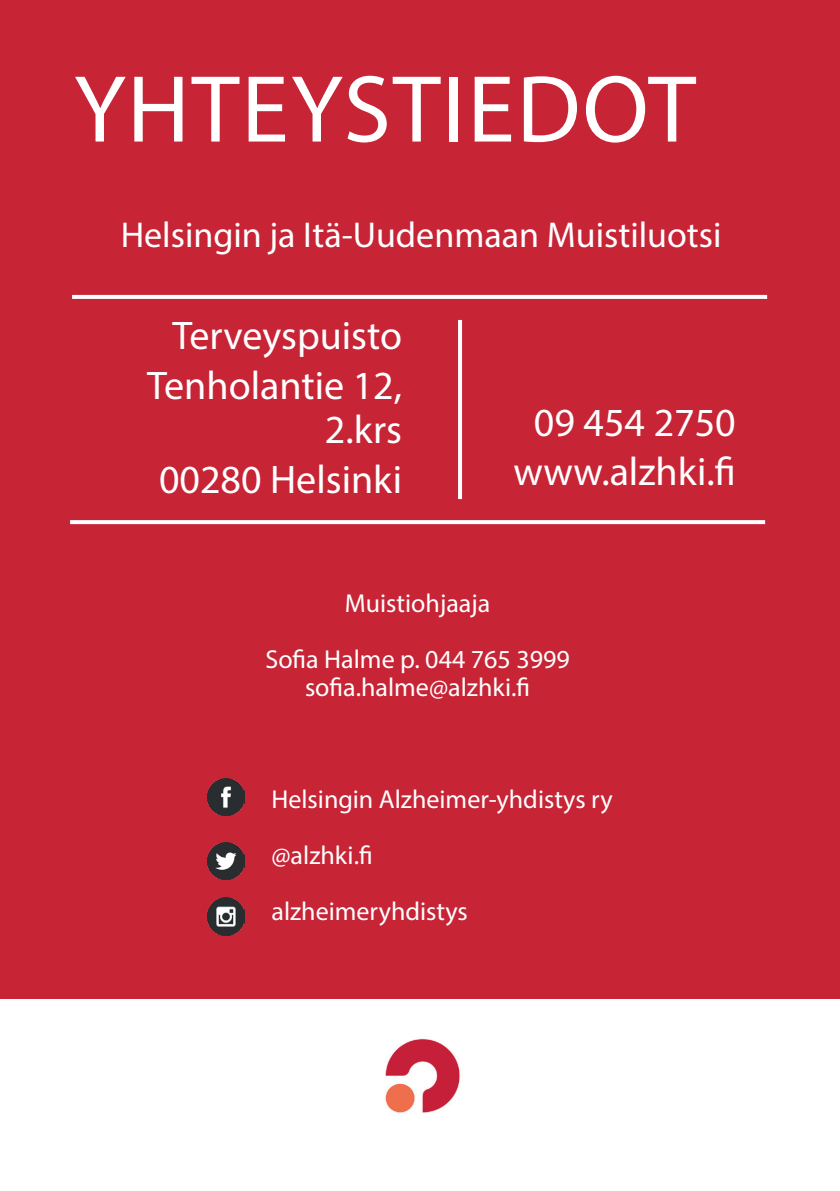
<style>
.page{position:relative;width:840px;height:1191px;background:#fff}
.page>*{position:absolute;margin:0;border:0;box-sizing:border-box;transform-origin:0 0}
.t1{font:96px "Myriad Pro";letter-spacing:.02em;color:#fff}
.t2{font:40px/49.6px "Myriad Pro";color:#fff;text-align:right}
.t3{font:36px "Myriad Pro";color:#fff}
.t4{font:26px/56px "Myriad Pro";color:#fff;text-align:center}
</style>
<div class="page">
<div style="left:0;top:0;width:839px;height:998px;background:#c72436"></div>
<svg style="left:72px;top:295px;width:694px;height:4px;background:#fdfafa"></svg>
<svg style="left:70px;top:520px;width:694px;height:4px;background:#fdf8f8"></svg>
<hr style="left:458px;top:320px;width:4px;height:179px;background:#fff">
<img style="left:385px;top:1038px;width:75px;height:75px">
<img style="left:207px;top:778px;width:37px;height:37px">
<img style="left:207px;top:842px;width:37px;height:37px">
<img style="left:207px;top:897px;width:37px;height:38px">
<h1 class="t1" style="left:74px;top:50px;width:623px">YHTEYSTIEDOT</h1>
<h3 class="t3" style="left:121px;top:213px;width:602px">Helsingin ja Itä-Uudenmaan Muistiluotsi</h3>
<h2 class="t2" style="left:147px;top:310px;width:256px">Terveyspuisto<br>Tenholantie 12,</h2>
<h2 class="t2" style="left:159px;top:404px;width:244px">2.krs<br>00280 Helsinki</h2>
<h2 class="t2" style="left:513px;top:397px;width:224px;text-align:center">09 454 2750 www.alzhki.fi</h2>
<p class="t4" style="left:265px;top:574px;width:306px">Muistiohjaaja<br>Sofia Halme p. 044 765 3999</p>
<p class="t4" style="left:305px;top:658px;width:226px">sofia.halme@alzhki.fi</p>
<p class="t4" style="left:271px;top:770px;width:342px;text-align:left">Helsingin Alzheimer-yhdistys ry @alzhki.fi<br>alzheimeryhdistys</p>
</div>
